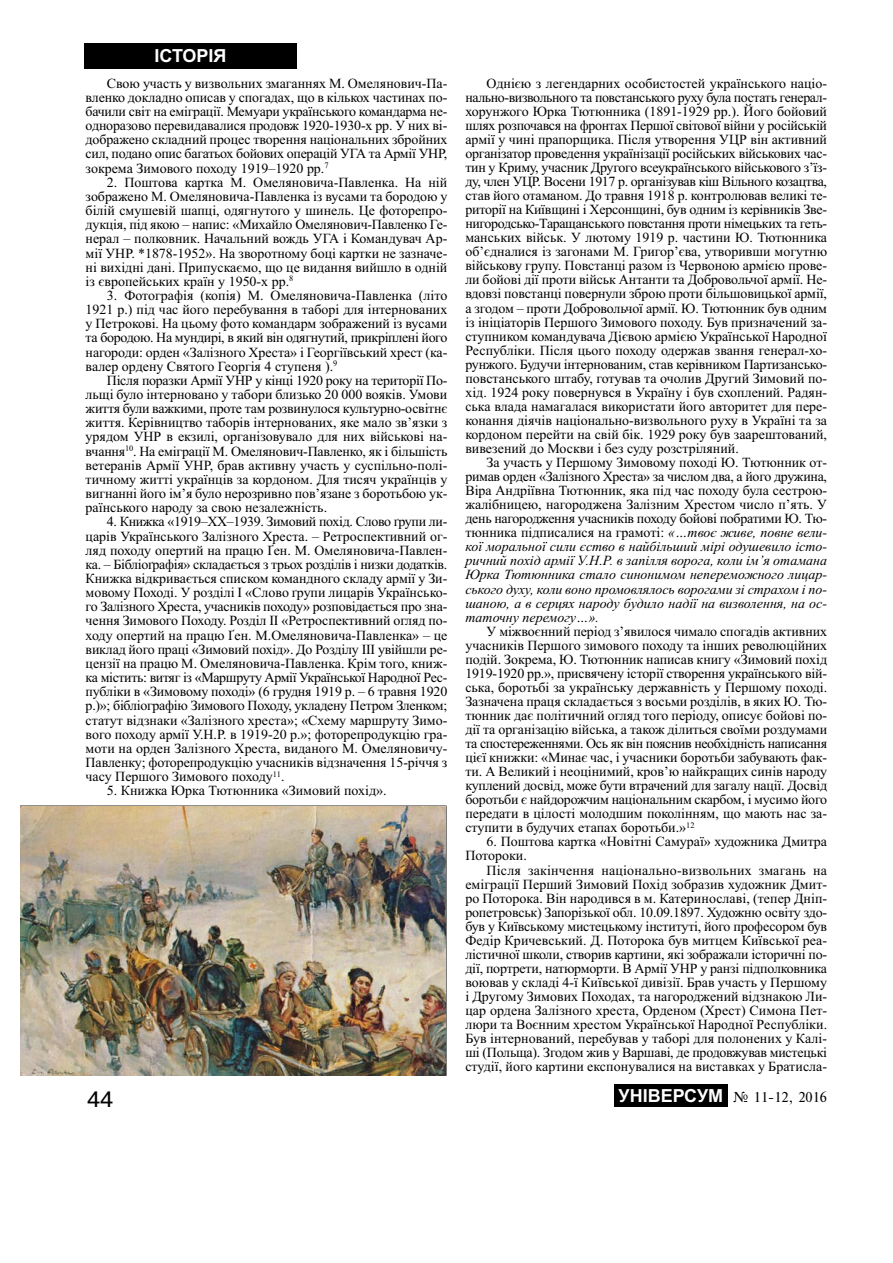
<style>
.page{position:relative;width:893px;height:1263px;background:#fff}
.page>*{position:absolute;margin:0;border:0;box-sizing:border-box;transform-origin:0 0}
.t1{font:21px "Ukr";color:#000}
.t2{font:700 18px "Arial";color:#fff}
.t3{font:15px "Times";color:#000}
.t4{font:13.95px/14.1px "Times New Roman";color:#000;text-align:justify}
.t5{font:italic 13.95px/14.1px "Times New Roman";color:#000;text-align:justify}
.s1{font-style:normal}
.s2{font-family:"Arial";font-weight:700;font-size:18px;color:#fff}
</style>
<div class="page">
<div style="left:84px;top:43px;width:213px;height:26px;background:#000"></div>
<div style="left:614px;top:1084px;width:113px;height:23px;background:#000"></div>
<img style="left:21px;top:806px;width:424px;height:269px">
<p class="t2" style="left:154px;top:46px;width:74px">ІСТОРІЯ</p>
<p class="t4" style="left:86px;top:76px;width:363px;text-indent:21px">Свою участь у визвольних змаганнях М. Омелянович-Па&shy;вленко докладно описав у спогадах, що в кількох частинах по&shy;бачили світ на еміграції. Мемуари українського командарма не&shy;одноразово перевидавалися продовж 1920-1930-х pp. У них ві&shy;дображено складний процес творення національних збройних сил, подано опис багатьох бойових операцій УГА та Армії УНР, зокрема Зимового походу 1919–1920 рр.<sup>7</sup></p>
<p class="t4" style="left:86px;top:175px;width:363px;text-indent:21px">2. Поштова картка М. Омеляновича-Павленка. На ній зображено М. Омеляновича-Павленка із вусами та бородою у білій смушевій шапці, одягнутого у шинель. Це фоторепро&shy;дукція, під якою – напис: «Михайло Омелянович-Павленко Ге&shy;нерал – полковник. Начальний вождь УГА і Командувач Ар&shy;мії УНР. *1878-1952». На зворотному боці картки не зазначе&shy;ні вихідні дані. Припускаємо, що це видання вийшло в одній із європейських країн у 1950-х рр.<sup>8</sup></p>
<p class="t4" style="left:86px;top:288px;width:363px;text-indent:21px">3. Фотографія (копія) М. Омеляновича-Павленка (літо 1921 р.) під час його перебування в таборі для інтернованих у Петрокові. На цьому фото командарм зображений із вусами та бородою. На мундирі, в який він одягнутий, прикріплені його нагороди: орден «Залізного Хреста» і Георгіївський хрест (ка&shy;валер ордену Святого Георгія 4 ступеня ).<sup>9</sup></p>
<p class="t4" style="left:86px;top:373px;width:363px;text-indent:21px">Після поразки Армії УНР у кінці 1920 року на території По&shy;льщі було інтерновано у табори близько 20 000 вояків. Умови життя були важкими, проте там розвинулося культурно-освітнє життя. Керівництво таборів інтернованих, яке мало зв’язки з урядом УНР в екзилі, організовувало для них військові на&shy;вчання<sup>10</sup>. На еміграції М. Омелянович-Павленко, як і більшість ветеранів Армії УНР, брав активну участь у суспільно-полі&shy;тичному житті українців за кордоном. Для тисяч українців у вигнанні його ім’я було нерозривно пов’язане з боротьбою ук&shy;раїнського народу за свою незалежність.</p>
<p class="t4" style="left:86px;top:515px;width:363px;text-indent:21px">4. Книжка «1919–ХХ–1939. Зимовий похід. Слово ґрупи ли&shy;царів Українського Залізного Хреста. – Ретроспективний ог&shy;ляд походу опертий на працю Ґен. М. Омеляновича-Павлен&shy;ка. – Бібліоґрафія» складається з трьох розділів і низки додатків.<br>Книжка відкривається списком командного складу армії у Зи&shy;мовому Поході. У розділі І «Слово ґрупи лицарів Українсько&shy;го Залізного Хреста, учасників походу» розповідається про зна&shy;чення Зимового Походу. Розділ ІІ «Ретроспективний огляд по&shy;ходу опертий на працю Ґен. М.Омеляновича-Павленка» – це виклад його праці «Зимовий похід». До Розділу ІІІ увійшли ре&shy;цензії на працю М. Омеляновича-Павленка. Крім того, книж&shy;ка містить: витяг із «Маршруту Армії Української Народної Рес&shy;публіки в «Зимовому поході» (6 грудня 1919 р. – 6 травня 1920 р.)»; бібліографію Зимового Походу, укладену Петром Зленком; статут відзнаки «Залізного хреста»; «Схему маршруту Зимо&shy;вого походу армії У.H.P. в 1919-20 р.»; фоторепродукцію гра&shy;моти на орден Залізного Хреста, виданого М. Омеляновичу-Павленку; фоторепродукцію учасників відзначення 15-річчя з часу Першого Зимового походу<sup>11</sup>.</p>
<p class="t4" style="left:107px;top:783px;width:281px">5. Книжка Юрка Тютюнника «Зимовий похід».</p>
<p class="t4" style="left:465px;top:76px;width:363px;text-indent:21px">Однією з легендарних особистостей українського націо&shy;нально-визвольного та повстанського руху була постать генерал&shy;хорунжого Юрка Тютюнника (1891-1929 рр.). Його бойовий шлях розпочався на фронтах Першої світової війни у російській армії у чині прапорщика. Після утворення УЦР він активний організатор проведення українізації російських військових час&shy;тин у Криму, учасник Другого всеукраїнського військового з’їз&shy;ду, член УЦР. Восени 1917 р. організував кіш Вільного козацтва, став його отаманом. До травня 1918 р. контролював великі те&shy;риторії на Київщині і Херсонщині, був одним із керівників Зве&shy;нигородсько-Таращанського повстання проти німецьких та геть&shy;манських військ. У лютому 1919 р. частини Ю. Тютюнника об’єдналися із загонами М. Григор’єва, утворивши могутню військову групу. Повстанці разом із Червоною армією прове&shy;ли бойові дії проти військ Антанти та Добровольчої армії. Не&shy;вдовзі повстанці повернули зброю проти більшовицької армії, а згодом – проти Добровольчої армії. Ю. Тютюнник був одним із ініціаторів Першого Зимового походу. Був призначений за&shy;ступником командувача Дієвою армією Української Народної Республіки. Після цього походу одержав звання генерал-хо&shy;рунжого. Будучи інтернованим, став керівником Партизансько&shy;повстанського штабу, готував та очолив Другий Зимовий по&shy;хід. 1924 року повернувся в Україну і був схоплений. Радян&shy;ська влада намагалася використати його авторитет для пере&shy;конання діячів національно-визвольного руху в Україні та за кордоном перейти на свій бік. 1929 року був заарештований, вивезений до Москви і без суду розстріляний.</p>
<p class="t5" style="left:465px;top:455px;width:363px;text-indent:21px"><span class="s1">За участь у Першому Зимовому поході Ю. Тютюнник от&shy;римав орден «Залізного Хреста» за числом два, а його дружина, Віра Андріївна Тютюнник, яка під час походу була сестрою&shy;жалібницею, нагороджена Залізним Хрестом число п’ять. У день нагородження учасників походу бойові побратими Ю. Тю&shy;тюнника підписалися на грамоті:</span> «…твоє живе, повне вели&shy;кої моральної сили єство в найбільший мірі одушевило істо&shy;ричний похід армії У.Н.Р. в запілля ворога, коли ім’я отамана Юрка Тютюнника стало синонимом непереможного лицар&shy;ського духу, коли воно промовлялось ворогами зі страхом і по&shy;шаною, а в серцях народу будило надії на визволення, на ос&shy;таточну перемогу…».</p>
<p class="t4" style="left:465px;top:624px;width:363px;text-indent:21px">У міжвоєнний період з’явилося чимало спогадів активних учасників Першого зимового походу та інших революційних подій. Зокрема, Ю. Тютюнник написав книгу «Зимовий похід 1919-1920 рр.», присвячену історії створення українського вій&shy;ська, боротьбі за українську державність у Першому поході.<br>Зазначена праця складається з восьми розділів, в яких Ю. Тю&shy;тюнник дає політичний огляд того періоду, описує бойові по&shy;дії та організацію війська, а також ділиться своїми роздумами та спостереженнями. Ось як він пояснив необхідність написання цієї книжки: «Минає час, і учасники боротьби забувають фак&shy;ти. А Великий і неоцінимий, кров’ю найкращих синів народу куплений досвід, може бути втрачений для загалу нації. Досвід боротьби є найдорожчим національним скарбом, і мусимо його передати в цілості молодшим поколінням, що мають нас за&shy;ступити в будучих етапах боротьби.»<sup>12</sup></p>
<p class="t4" style="left:465px;top:835px;width:363px;text-indent:21px">6. Поштова картка «Новітні Самураї» художника Дмитра<br>Потороки.</p>
<p class="t4" style="left:465px;top:863px;width:363px;text-indent:21px">Після закінчення національно-визвольних змагань на еміграції Перший Зимовий Похід зобразив художник Дмит&shy;ро Поторока. Він народився в м. Катеринославі, (тепер Дніп&shy;ропетровськ) Запорізької обл. 10.09.1897. Художню освіту здо&shy;був у Київському мистецькому інституті, його професором був Федір Кричевський. Д. Поторока був митцем Київської реа&shy;лістичної школи, створив картини, які зображали історичні по&shy;дії, портрети, натюрморти. В Армії УНР у ранзі підполковника воював у складі 4-ї Київської дивізії. Брав участь у Першому і Другому Зимових Походах, та нагороджений відзнакою Ли&shy;цар ордена Залізного хреста, Орденом (Хрест) Симона Пет&shy;люри та Воєнним хрестом Української Народної Республіки.<br>Був інтернований, перебував у таборі для полонених у Калі&shy;ші (Польща). Згодом жив у Варшаві, де продовжував мистецькі студії, його картини експонувалися на виставках у Братисла-</p>
<h1 class="t1" style="left:87px;top:1087px;width:28px">44</h1>
<p class="t3" style="left:618px;top:1088px;width:210px"><span class="s2">УНІВЕРСУМ</span> ‹ 11-12, 2016</p>
</div>
